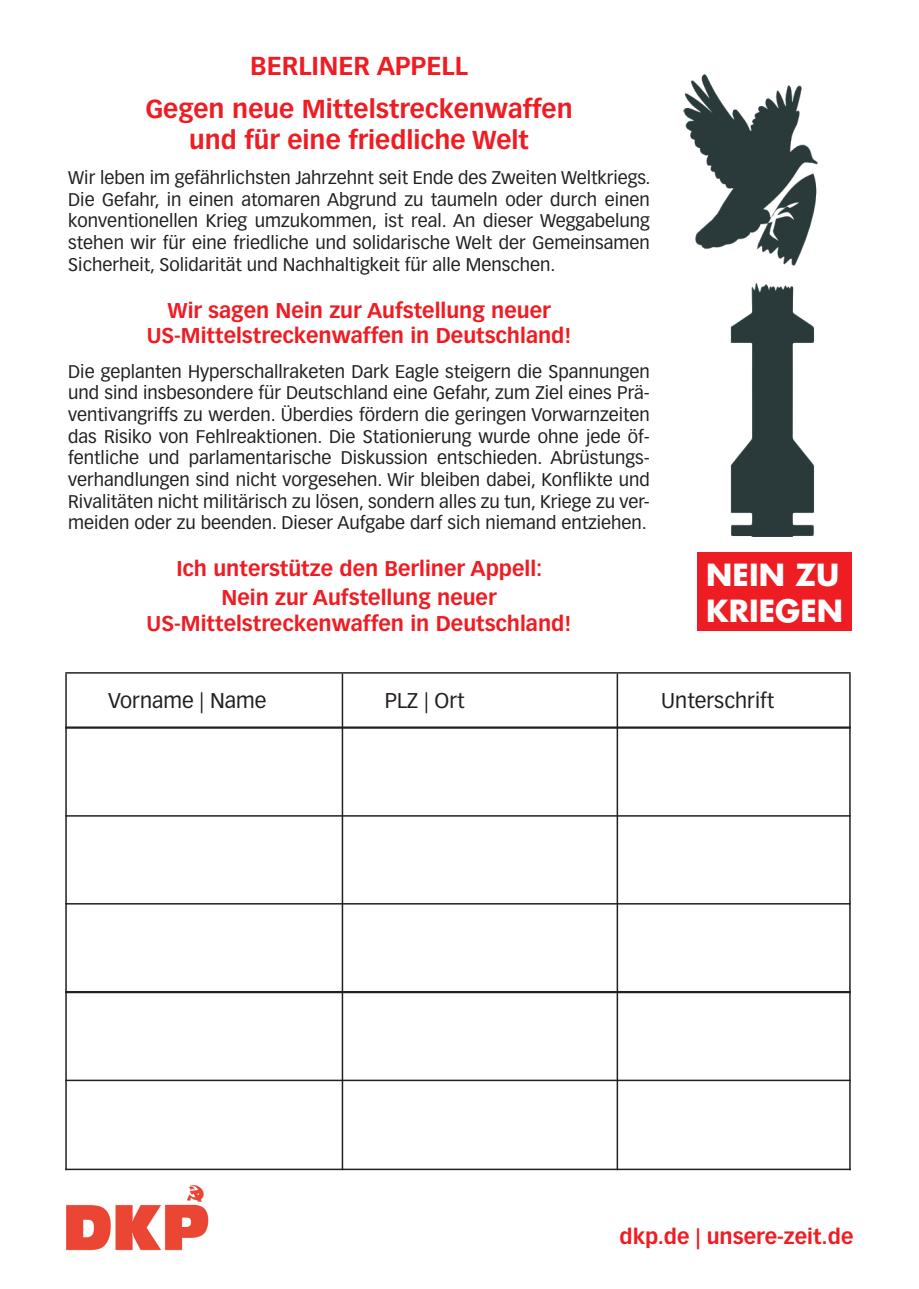
<style>
.page{position:relative;width:919px;height:1289px;background:#fff}
.page>*{position:absolute;margin:0;border:0;box-sizing:border-box;transform-origin:0 0}
.t1{font:700 29.85px/35.8px "Futura";color:#fff}
.t2{font:700 25.5px/43.3px "Vectora LT Std";color:#ee1d23;text-align:center}
.t3{font:700 21px/25.2px "Vectora LT Std";color:#ee1d23;text-align:center}
.t4{font:21px "Vectora LT Std";color:#231f20}
.t5{font:18px/21.6px "Vectora LT Std";color:#231f20;text-align:justify}
</style>
<div class="page">
<hr style="left:65px;top:991px;width:785px;height:2px;background:#231f20">
<hr style="left:65px;top:815px;width:785px;height:1px;background:#231f20">
<hr style="left:65px;top:1079px;width:785px;height:2px;background:#231f20">
<hr style="left:65px;top:903px;width:785px;height:1px;background:#231f20">
<hr style="left:65px;top:1168px;width:785px;height:2px;background:#231f20">
<hr style="left:65px;top:726px;width:785px;height:2px;background:#231f20">
<hr style="left:65px;top:672px;width:785px;height:1px;background:#231f20">
<hr style="left:341px;top:673px;width:2px;height:497px;background:#231f20">
<hr style="left:616px;top:673px;width:2px;height:497px;background:#231f20">
<hr style="left:849px;top:673px;width:1px;height:497px;background:#231f20">
<hr style="left:65px;top:673px;width:2px;height:497px;background:#231f20">
<hr style="left:65px;top:990px;width:785px;height:2px;background:#231f20">
<img style="left:683px;top:74px;width:135px;height:462px">
<div style="left:697px;top:552px;width:155px;height:78px;background:#ee1d23"></div>
<img style="left:66px;top:1185px;width:143px;height:66px">
<h2 class="t2" style="left:145px;top:44px;width:429px">BERLINER APPELL<br>Gegen neue Mittelstreckenwaffen</h2>
<h2 class="t2" style="left:189px;top:118px;width:341px">und für eine friedliche Welt</h2>
<p class="t5" style="left:68px;top:167px;width:583px">Wir leben im gefährlichsten Jahrzehnt seit Ende des Zweiten Weltkriegs.<br>Die Gefahr, in einen atomaren Abgrund zu taumeln oder durch einen konventionellen Krieg umzukommen, ist real. An dieser Weggabelung stehen wir für eine friedliche und solidarische Welt der Gemeinsamen Sicherheit, Solidarität und Nachhaltigkeit für alle Menschen.</p>
<p class="t3" style="left:147px;top:297px;width:426px">Wir sagen Nein zur Aufstellung neuer<br>US-Mittelstreckenwaffen in Deutschland!</p>
<p class="t5" style="left:68px;top:361px;width:583px">Die geplanten Hyperschallraketen Dark Eagle steigern die Spannungen und sind insbesondere für Deutschland eine Gefahr, zum Ziel eines Prä&shy;ventivangriffs zu werden. Überdies fördern die geringen Vorwarnzeiten das Risiko von Fehlreaktionen. Die Stationierung wurde ohne jede öf&shy;fentliche und parlamentarische Diskussion entschieden. Abrüstungs&shy;verhandlungen sind nicht vorgesehen. Wir bleiben dabei, Konflikte und Rivalitäten nicht militärisch zu lösen, sondern alles zu tun, Kriege zu ver&shy;meiden oder zu beenden. Dieser Aufgabe darf sich niemand entziehen.</p>
<p class="t3" style="left:176px;top:553px;width:367px;line-height:29.4px">Ich unterstütze den Berliner Appell:<br>Nein zur Aufstellung neuer</p>
<p class="t3" style="left:147px;top:610px;width:426px">US-Mittelstreckenwaffen in Deutschland!</p>
<h1 class="t1" style="left:706px;top:556px;width:138px">NEIN ZU<br>KRIEGEN</h1>
<p class="t4" style="left:108px;top:688px;width:160px">Vorname | Name</p>
<p class="t4" style="left:385px;top:688px;width:81px">PLZ | Ort</p>
<p class="t4" style="left:661px;top:688px;width:114px">Unterschrift</p>
<p class="t3" style="left:619px;top:1223px;width:235px">dkp.de | unsere-zeit.de</p>
</div>
